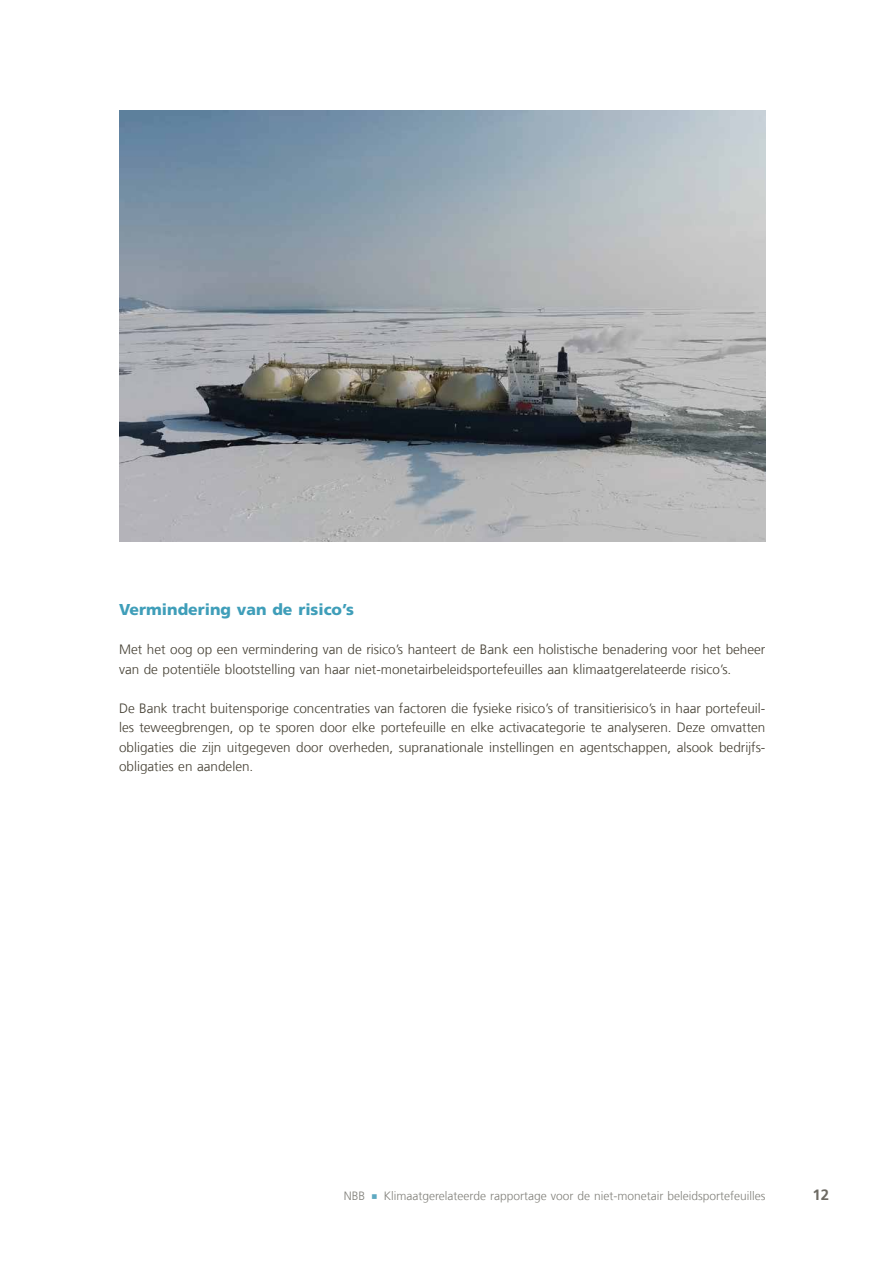
<style>
.page{position:relative;width:893px;height:1263px;background:#fff}
.page>*{position:absolute;margin:0;border:0;box-sizing:border-box;transform-origin:0 0}
.t1{font:900 15.75px "Frutiger LT Com";color:#3f9eb9}
.t2{font:700 15px "Frutiger LT Com";color:#6d6a63}
.t3{font:300 13.5px/19.5px "Frutiger LT Com";color:#454034}
.t4{font:300 12px "Frutiger LT Com";color:#81807a}
.s1{color:#5ea9c1}
</style>
<div class="page">
<img style="left:119px;top:111px;width:646px;height:431px">
<p class="t1" style="left:119px;top:600px;width:237px">Vermindering van de risico’s</p>
<p class="t3" style="left:119px;top:639px;width:648px">Met het oog op een vermindering van de risico’s hanteert de Bank een holistische benadering voor het beheer van de potentiële blootstelling van haar niet-monetairbeleidsportefeuilles aan klimaatgerelateerde risico’s.</p>
<p class="t3" style="left:119px;top:698px;width:648px;text-align:justify">De Bank tracht buitensporige concentraties van factoren die fysieke risico’s of transitierisico’s in haar portefeuil&shy;les teweegbrengen, op te sporen door elke portefeuille en elke activacategorie te analyseren. Deze omvatten obligaties die zijn uitgegeven door overheden, supranationale instellingen en agentschappen, alsook bedrijfs&shy;obligaties en aandelen.</p>
<p class="t4" style="left:344px;top:1188px;width:423px">NBB <span class="s1">○</span> Klimaatgerelateerde rapportage voor de niet-monetair beleidsportefeuilles</p>
<p class="t2" style="left:812px;top:1186px;width:18px">12</p>
</div>
